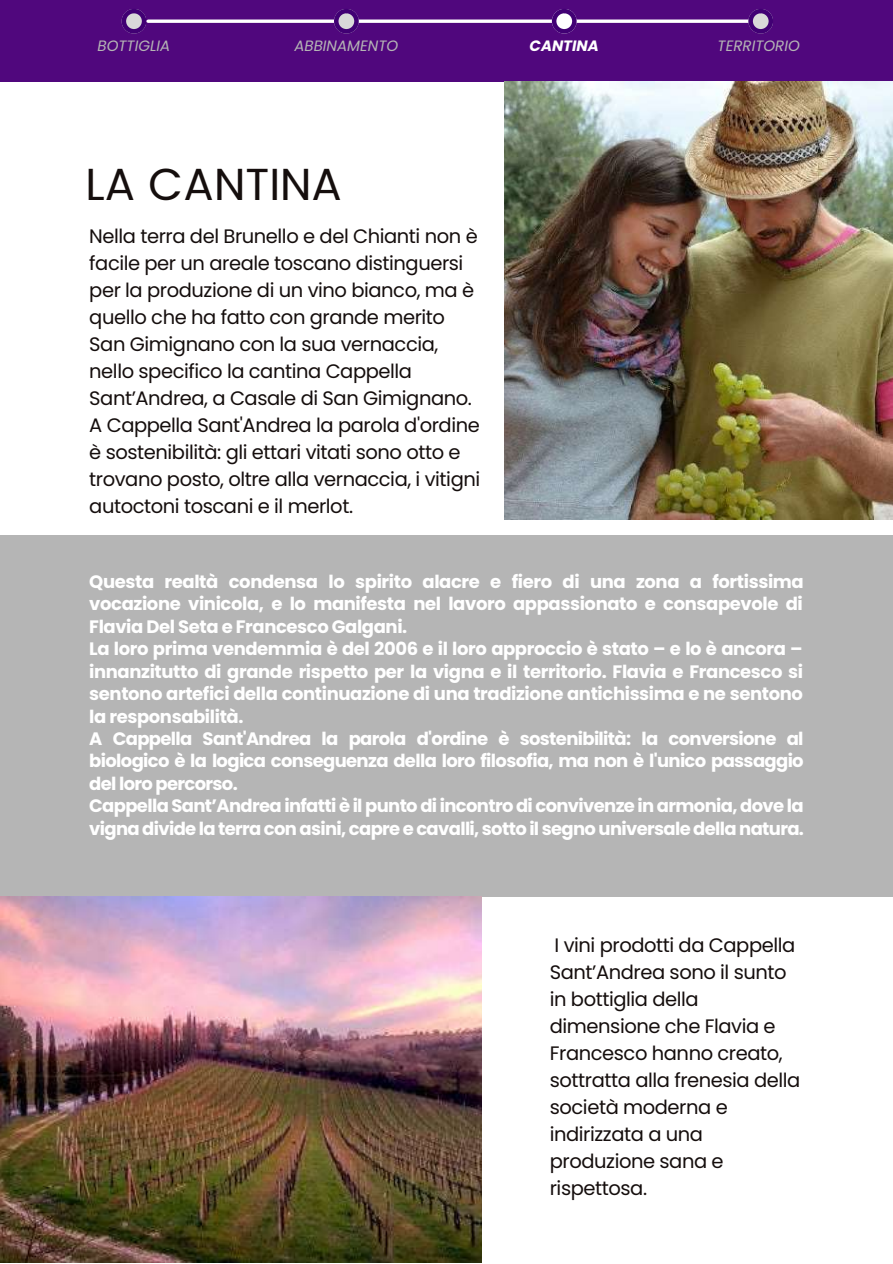
<style>
.page{position:relative;width:893px;height:1264px;background:#fff}
.page>*{position:absolute;margin:0;border:0;box-sizing:border-box;transform-origin:0 0}
.t1{font:45px "Poppins";letter-spacing:-.005em;color:#150e0d}
.t2{font:19.5px/27px "Poppins";letter-spacing:-.02em;color:#150e0d}
.t3{font:700 18px/22.5px "Poppins";letter-spacing:-.02em;color:#fff}
.t4{font:italic 15px "Poppins";color:#b5b5b5}
.t5{font:italic 700 15px "Poppins";color:#fff}
</style>
<div class="page">
<div style="left:0;top:535px;width:892px;height:361px;background:#b5b5b5"></div>
<div style="left:0;top:0;width:892px;height:82px;background:#50077d"></div>
<svg style="left:122px;top:9px;width:24px;height:25px"></svg>
<hr style="left:148px;top:20px;width:610px;height:3px;background:#fff">
<svg style="left:334px;top:9px;width:25px;height:25px"></svg>
<svg style="left:552px;top:9px;width:24px;height:25px"></svg>
<svg style="left:748px;top:9px;width:25px;height:25px"></svg>
<img style="left:504px;top:82px;width:388px;height:437px">
<img style="left:0;top:896px;width:481px;height:366px">
<p class="t4" style="left:97px;top:35px;width:74px">BOTTIGLIA</p>
<p class="t4" style="left:294px;top:35px;width:105px">ABBINAMENTO</p>
<p class="t5" style="left:529px;top:35px;width:71px">CANTINA</p>
<p class="t4" style="left:717px;top:35px;width:84px">TERRITORIO</p>
<h1 class="t1" style="left:85px;top:158px;width:258px">LA CANTINA</h1>
<p class="t2" style="left:89px;top:222px;width:392px">Nella terra del Brunello e del Chianti non è facile per un areale toscano distinguersi per la produzione di un vino bianco, ma è quello che ha fatto con grande merito San Gimignano con la sua vernaccia, nello specifico la cantina Cappella Sant’Andrea, a Casale di San Gimignano.<br>A Cappella Sant'Andrea la parola d'ordine è sostenibilità: gli ettari vitati sono otto e trovano posto, oltre alla vernaccia, i vitigni autoctoni toscani e il merlot.</p>
<p class="t3" style="left:89px;top:570px;width:716px">Questa realtà condensa lo spirito alacre e fiero di una zona a fortissima vocazione vinicola, e lo manifesta nel lavoro appassionato e consapevole di Flavia Del Seta e Francesco Galgani.<br>La loro prima vendemmia è del 2006 e il loro approccio è stato – e lo è ancora – innanzitutto di grande rispetto per la vigna e il territorio. Flavia e Francesco si sentono artefici della continuazione di una tradizione antichissima e ne sentono la responsabilità.<br>A Cappella Sant'Andrea la parola d'ordine è sostenibilità: la conversione al biologico è la logica conseguenza della loro filosofia, ma non è l'unico passaggio del loro percorso.<br>Cappella Sant’Andrea infatti è il punto di incontro di convivenze in armonia, dove la vigna divide la terra con asini, capre e cavalli, sotto il segno universale della natura.</p>
<p class="t2" style="left:549px;top:931px;width:252px">I vini prodotti da Cappella<br>Sant’Andrea sono il sunto in bottiglia della dimensione che Flavia e<br>Francesco hanno creato, sottratta alla frenesia della società moderna e indirizzata a una produzione sana e rispettosa.</p>
</div>
